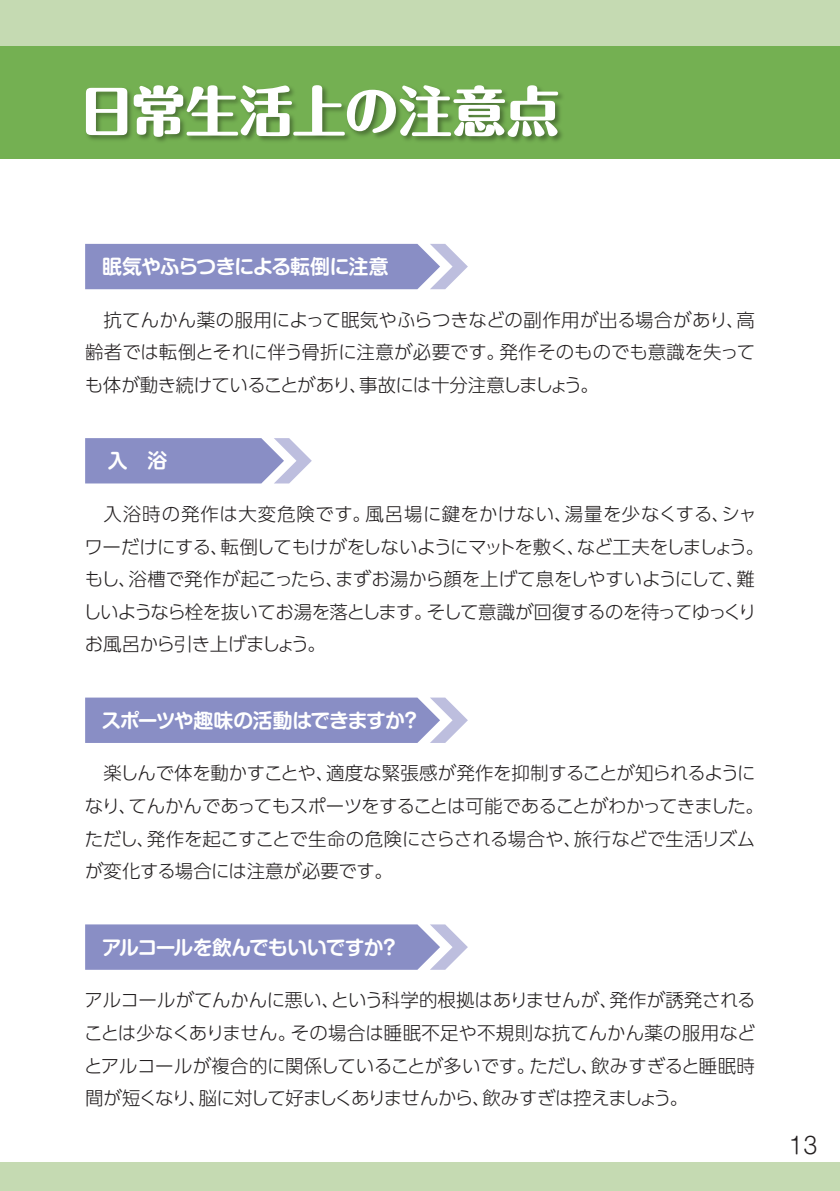
<style>
.page{position:relative;width:840px;height:1191px;background:#fff}
.page>*{position:absolute;margin:0;border:0;box-sizing:border-box;transform-origin:0 0}
.t1{font:800 53.8px "Maru Fo Pro";letter-spacing:-.005em;color:#fff}
.t2{font:300 22.6px "Shin M Go Pr 6 N";color:#231f20}
.t3{font:700 19.8px "Shin M Go Pr 6 N De";letter-spacing:-.05em;color:#fff}
.t4{font:300 18.4px/32.6px "UD Shin Go Pro";letter-spacing:-.02em;color:#231f20;text-align:justify}
</style>
<div class="page">
<div style="left:0;top:1162px;width:839px;height:29px;background:#c5dab2"></div>
<div style="left:0;top:45px;width:839px;height:114px;background:#74b052"></div>
<div style="left:0;top:0;width:839px;height:45px;background:#c5dab2"></div>
<img style="left:87px;top:86px;width:476px;height:56px">
<svg style="left:85px;top:697px;width:382px;height:46px;background:#9398ca"></svg>
<svg style="left:85px;top:244px;width:382px;height:45px;background:#9296c9"></svg>
<svg style="left:85px;top:438px;width:226px;height:45px;background:#989ccc"></svg>
<svg style="left:85px;top:924px;width:382px;height:45px;background:#9397c9"></svg>
<p class="t1" style="left:80px;top:68px;width:481px">日常生活上の注意点</p>
<p class="t3" style="left:102px;top:250px;width:288px">眠気やふらつきによる転倒に注意</p>
<p class="t4" style="left:85px;top:303px;width:671px">　抗てんかん薬の服用によって眠気やふらつきなどの副作用が出る場合があり、高齢者では転倒とそれに伴う骨折に注意が必要です。発作そのものでも意識を失っても体が動き続けていることがあり、事故には十分注意しましょう。</p>
<p class="t3" style="left:108px;top:444px;width:61px">入　浴</p>
<p class="t4" style="left:83px;top:497px;width:682px;text-align:left">　入浴時の発作は大変危険です。風呂場に鍵をかけない、湯量を少なくする、シャワーだけにする、転倒してもけがをしないようにマットを敷く、など工夫をしましょう。もし、浴槽で発作が起こったら、まずお湯から顔を上げて息をしやすいようにして、難しいようなら栓を抜いてお湯を落とします。そして意識が回復するのを待ってゆっくりお風呂から引き上げましょう。</p>
<p class="t3" style="left:102px;top:704px;width:320px">スポーツや趣味の活動はできますか？</p>
<p class="t4" style="left:85px;top:756px;width:680px;text-align:left">　楽しんで体を動かすことや、適度な緊張感が発作を抑制することが知られるようになり、てんかんであってもスポーツをすることは可能であることがわかってきました。ただし、発作を起こすことで生命の危険にさらされる場合や、旅行などで生活リズムが変化する場合には注意が必要です。</p>
<p class="t3" style="left:102px;top:930px;width:299px">アルコールを飲んでもいいですか？</p>
<p class="t4" style="left:84px;top:983px;width:673px">アルコールがてんかんに悪い、という科学的根拠はありませんが、発作が誘発されることは少なくありません。その場合は睡眠不足や不規則な抗てんかん薬の服用などとアルコールが複合的に関係していることが多いです。ただし、飲みすぎると睡眠時間が短くなり、脳に対して好ましくありませんから、飲みすぎは控えましょう。</p>
<p class="t2" style="left:789px;top:1127px;width:29px">13</p>
</div>
